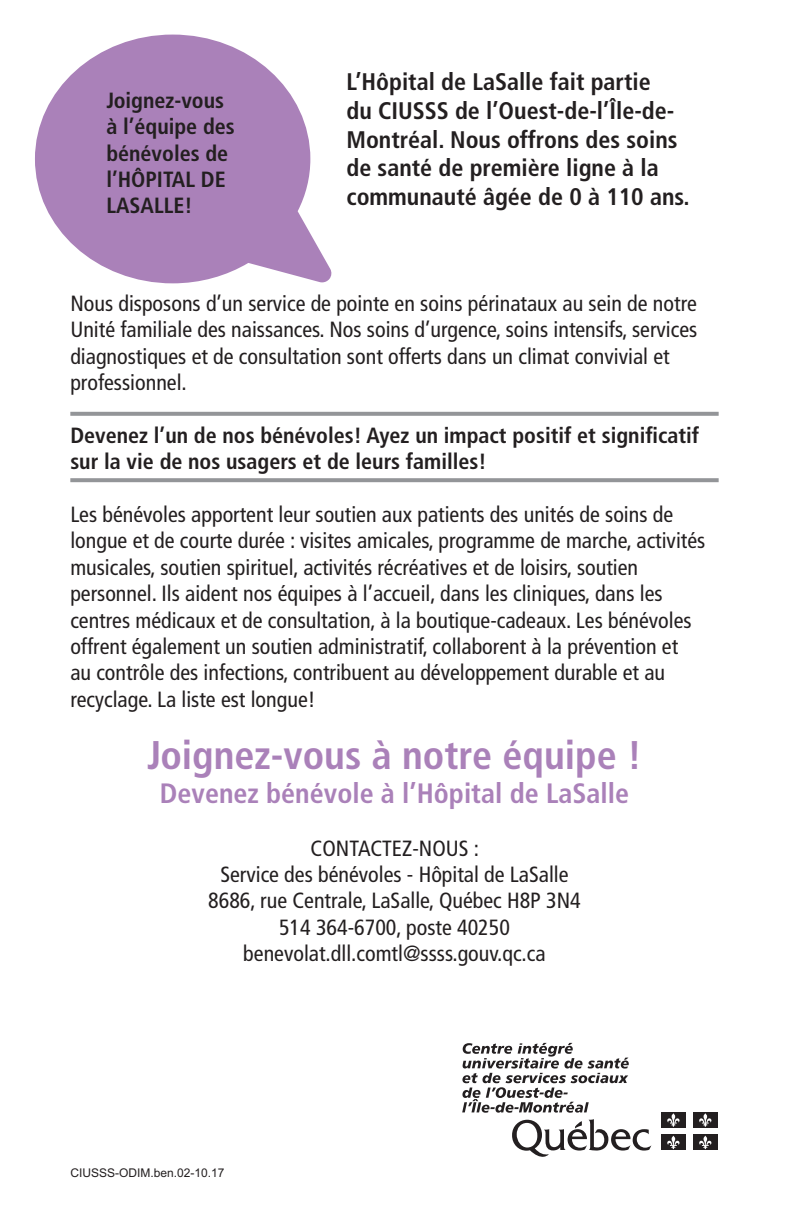
<style>
.page{position:relative;width:789px;height:1224px;background:#fff}
.page>*{position:absolute;margin:0;border:0;box-sizing:border-box;transform-origin:0 0}
.t1{font:700 condensed 40px "Frutiger";color:#aa81b9}
.t2{font:700 condensed 28px "Frutiger";color:#aa81b9}
.t3{font:700 condensed 24px/28.8px "Frutiger";color:#231f20}
.t4{font:condensed 22px/26.4px "Frutiger";color:#231f20}
.t5{font:700 condensed 22px/26.4px "Frutiger";color:#231f20}
.t6{font:12px "Arial";color:#231f20}
</style>
<div class="page">
<svg style="left:70px;top:412px;width:648px;height:4px;background:#989a9d"></svg>
<svg style="left:70px;top:478px;width:648px;height:4px;background:#989a9d"></svg>
<svg style="left:35px;top:35px;width:296px;height:248px;fill:#aa81b9"></svg>
<svg style="left:512px;top:1119px;width:139px;height:38px"></svg>
<svg style="left:462px;top:1043px;width:166px;height:70px"></svg>
<div style="left:661px;top:1112px;width:24px;height:16px;background:#231f20"></div>
<svg style="left:667px;top:1113px;width:13px;height:14px"></svg>
<div style="left:693px;top:1112px;width:24px;height:16px;background:#231f20"></div>
<svg style="left:699px;top:1113px;width:13px;height:14px"></svg>
<div style="left:661px;top:1135px;width:24px;height:15px;background:#231f20"></div>
<svg style="left:667px;top:1136px;width:13px;height:13px"></svg>
<div style="left:693px;top:1135px;width:24px;height:15px;background:#231f20"></div>
<svg style="left:699px;top:1136px;width:13px;height:13px"></svg>
<p class="t5" style="left:106px;top:87px;width:130px">Joignez-vous à l’équipe des bénévoles de l’HÔPITAL DE<br>LASALLE!</p>
<p class="t3" style="left:346px;top:67px;width:344px">L’Hôpital de LaSalle fait partie<br>du CIUSSS de l’Ouest-de-l’Île-de-<br>Montréal. Nous offrons des soins de santé de première ligne à la communauté âgée de 0 à 110 ans.</p>
<p class="t4" style="left:70px;top:290px;width:628px">Nous disposons d’un service de pointe en soins périnataux au sein de notre Unité familiale des naissances. Nos soins d’urgence, soins intensifs, services diagnostiques et de consultation sont offerts dans un climat convivial et professionnel.</p>
<p class="t5" style="left:70px;top:422px;width:630px">Devenez l’un de nos bénévoles! Ayez un impact positif et significatif sur la vie de nos usagers et de leurs familles!</p>
<p class="t4" style="left:70px;top:501px;width:636px">Les bénévoles apportent leur soutien aux patients des unités de soins de longue et de courte durée : visites amicales, programme de marche, activités musicales, soutien spirituel, activités récréatives et de loisirs, soutien personnel. Ils aident nos équipes à l’accueil, dans les cliniques, dans les centres médicaux et de consultation, à la boutique-cadeaux. Les bénévoles offrent également un soutien administratif, collaborent à la prévention et<br>au contrôle des infections, contribuent au développement durable et au recyclage. La liste est longue!</p>
<p class="t1" style="left:147px;top:732px;width:496px">Joignez-vous à notre équipe !</p>
<p class="t2" style="left:160px;top:776px;width:470px">Devenez bénévole à l’Hôpital de LaSalle</p>
<p class="t4" style="left:310px;top:835px;width:170px">CONTACTEZ-NOUS :</p>
<p class="t4" style="left:220px;top:861px;width:350px">Service des bénévoles - Hôpital de LaSalle</p>
<p class="t4" style="left:208px;top:888px;width:374px">8686, rue Centrale, LaSalle, Québec H8P 3N4</p>
<p class="t4" style="left:279px;top:914px;width:232px">514 364-6700, poste 40250</p>
<p class="t4" style="left:243px;top:941px;width:304px">benevolat.dll.comtl@ssss.gouv.qc.ca</p>
<p class="t6" style="left:70px;top:1164px;width:156px">CIUSSS-ODIM.ben.02-10.17</p>
</div>
